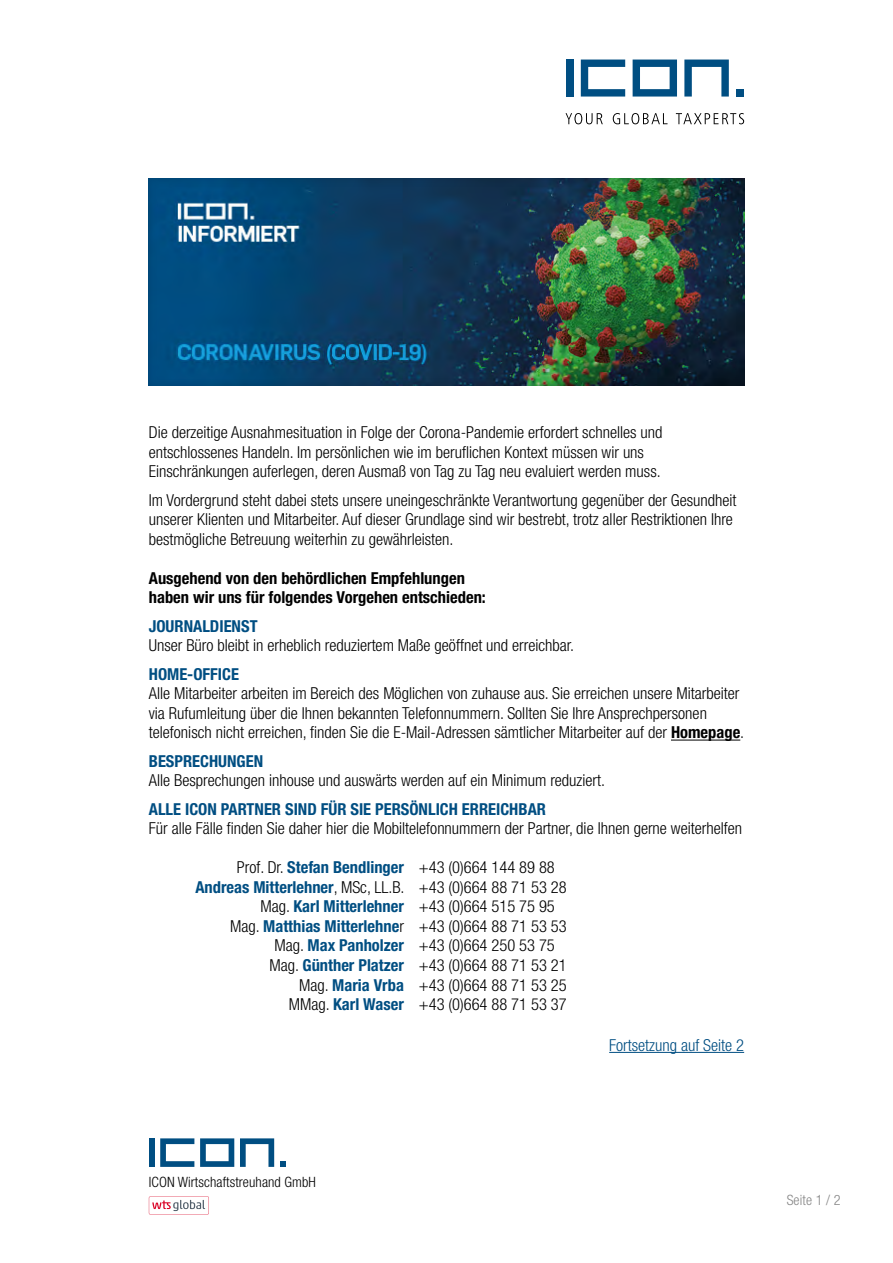
<style>
.page{position:relative;width:893px;height:1263px;background:#fff}
.page>*{position:absolute;margin:0;border:0;box-sizing:border-box;transform-origin:0 0}
.t1{font:300 condensed 16.5px/19.5px "Helvetica Neue";color:#000}
.t2{font:700 condensed 16.5px/19.5px "Helvetica Neue";color:#000}
.t3{font:700 condensed 16.5px "Helvetica Neue";color:#004e82}
.t4{font:300 condensed 16.5px "Helvetica Neue";color:#004e82}
.t5{font:300 condensed 14.25px "Helvetica Neue";letter-spacing:.005em;color:#000}
.t6{font:300 condensed 14.25px "Helvetica Neue";letter-spacing:.005em;color:#878787}
.s1{font-weight:700}
.s2{font-weight:700;color:#004e82}
</style>
<div class="page">
<svg style="left:566px;top:113px;width:178px;height:11px"></svg>
<div style="left:566px;top:60px;width:7px;height:37px;background:#004e82"></div>
<svg style="left:581px;top:60px;width:44px;height:37px"></svg>
<svg style="left:633px;top:60px;width:44px;height:37px"></svg>
<svg style="left:684px;top:60px;width:45px;height:37px"></svg>
<div style="left:736px;top:89px;width:8px;height:8px;background:#004e82"></div>
<hr style="left:671px;top:740px;width:69px;height:1px;background:#000">
<hr style="left:609px;top:1052px;width:135px;height:1px;background:#004e82">
<div style="left:136px;top:169px;width:621px;height:224px;background:#000;opacity:.15"></div>
<div style="left:149px;top:1138px;width:6px;height:29px;background:#004e82"></div>
<svg style="left:160px;top:1138px;width:34px;height:29px"></svg>
<svg style="left:200px;top:1138px;width:34px;height:29px"></svg>
<svg style="left:240px;top:1138px;width:34px;height:29px"></svg>
<svg style="left:280px;top:1161px;width:6px;height:6px"></svg>
<svg style="left:149px;top:1196px;width:60px;height:18px"></svg>
<p class="t1" style="left:149px;top:423px;width:515px">Die derzeitige Ausnahmesituation in Folge der Corona-Pandemie erfordert schnelles und entschlossenes Handeln. Im persönlichen wie im beruflichen Kontext müssen wir uns<br>Einschränkungen auferlegen, deren Ausmaß von Tag zu Tag neu evaluiert werden muss.</p>
<p class="t1" style="left:149px;top:490px;width:589px">Im Vordergrund steht dabei stets unsere uneingeschränkte Verantwortung gegenüber der Gesundheit unserer Klienten und Mitarbeiter. Auf dieser Grundlage sind wir bestrebt, trotz aller Restriktionen Ihre bestmögliche Betreuung weiterhin zu gewährleisten.</p>
<p class="t2" style="left:149px;top:568px;width:339px">Ausgehend von den behördlichen Empfehlungen haben wir uns für folgendes Vorgehen entschieden:</p>
<p class="t3" style="left:149px;top:616px;width:110px">JOURNALDIENST</p>
<p class="t1" style="left:149px;top:636px;width:427px">Unser Büro bleibt in erheblich reduziertem Maße geöffnet und erreichbar.</p>
<p class="t3" style="left:149px;top:664px;width:92px">HOME-OFFICE</p>
<p class="t1" style="left:149px;top:684px;width:597px">Alle Mitarbeiter arbeiten im Bereich des Möglichen von zuhause aus. Sie erreichen unsere Mitarbeiter via Rufumleitung über die Ihnen bekannten Telefonnummern. Sollten Sie Ihre Ansprechpersonen telefonisch nicht erreichen, finden Sie die E-Mail-Adressen sämtlicher Mitarbeiter auf der <span class="s1">Homepage</span>.</p>
<p class="t3" style="left:149px;top:751px;width:116px">BESPRECHUNGEN</p>
<p class="t1" style="left:149px;top:771px;width:458px">Alle Besprechungen inhouse und auswärts werden auf ein Minimum reduziert.</p>
<p class="t3" style="left:149px;top:799px;width:399px">ALLE ICON PARTNER SIND FÜR SIE PERSÖNLICH ERREICHBAR</p>
<p class="t1" style="left:149px;top:819px;width:595px">Für alle Fälle finden Sie daher hier die Mobiltelefonnummern der Partner, die Ihnen gerne weiterhelfen</p>
<p class="t1" style="left:237px;top:858px;width:319px">Prof. Dr. <span class="s2">Stefan Bendlinger</span> +43 (0)664 144 89 88</p>
<p class="t1" style="left:195px;top:877px;width:373px"><span class="s2">Andreas Mitterlehner</span>, MSc, LL.B. +43 (0)664 88 71 53 28</p>
<p class="t1" style="left:260px;top:897px;width:296px">Mag. <span class="s2">Karl Mitterlehner</span> +43 (0)664 515 75 95</p>
<p class="t1" style="left:230px;top:916px;width:338px">Mag. <span class="s2">Matthias Mitterlehne</span>r +43 (0)664 88 71 53 53</p>
<p class="t1" style="left:274px;top:936px;width:282px">Mag. <span class="s2">Max Panholzer</span> +43 (0)664 250 53 75</p>
<p class="t1" style="left:269px;top:955px;width:299px">Mag. <span class="s2">Günther Platzer</span> +43 (0)664 88 71 53 21</p>
<p class="t1" style="left:299px;top:975px;width:269px">Mag. <span class="s2">Maria Vrba</span> +43 (0)664 88 71 53 25</p>
<p class="t1" style="left:289px;top:994px;width:280px">MMag. <span class="s2">Karl Waser</span> +43 (0)664 88 71 53 37</p>
<p class="t4" style="left:609px;top:1035px;width:136px">Fortsetzung auf Seite 2</p>
<p class="t5" style="left:149px;top:1173px;width:169px">ICON Wirtschaftstreuhand GmbH</p>
<p class="t6" style="left:787px;top:1192px;width:55px">Seite 1 / 2</p>
</div>
